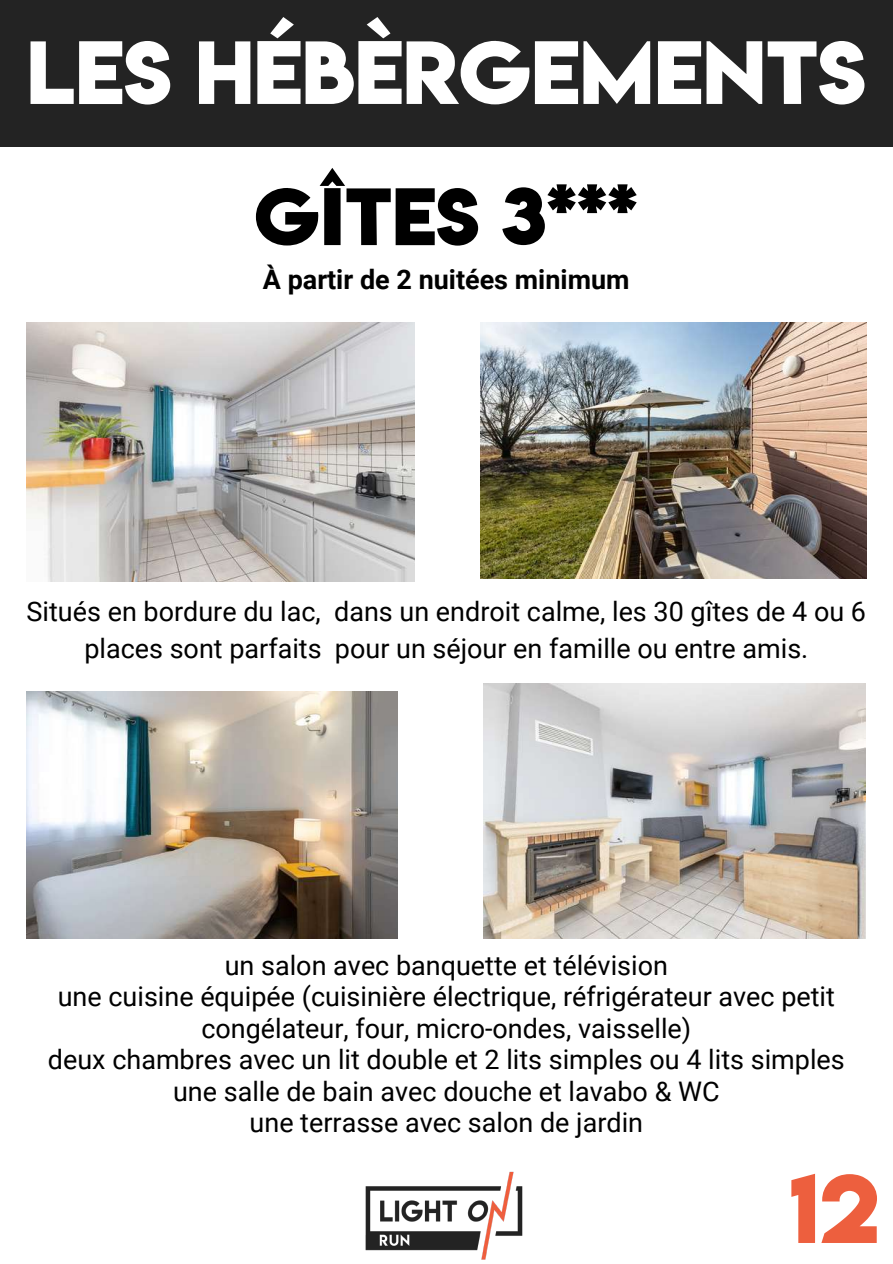
<style>
.page{position:relative;width:893px;height:1264px;background:#fff}
.page>*{position:absolute;margin:0;border:0;box-sizing:border-box;transform-origin:0 0}
.t1{font:86.85px "Lemon Milkbold";color:#ed5f3e}
.t2{font:79.5px "Lemon Milkbold";color:#fff}
.t3{font:72px "Lemon Milkbold";color:#000}
.t4{font:27px/31.5px "Roboto";color:#000;text-align:center}
.t5{font:700 27px "Roboto";color:#000}
</style>
<div class="page">
<div style="left:0;top:0;width:892px;height:147px;background:#232323"></div>
<img style="left:27px;top:691px;width:371px;height:247px">
<img style="left:27px;top:322px;width:387px;height:259px">
<img style="left:483px;top:683px;width:382px;height:255px">
<img style="left:481px;top:322px;width:385px;height:257px">
<img style="left:365px;top:1171px;width:158px;height:89px">
<h2 class="t2" style="left:27px;top:16px;width:840px">LES HÉBÈRGEMENTS</h2>
<h3 class="t3" style="left:254px;top:165px;width:384px">GÎTES 3***</h3>
<p class="t5" style="left:263px;top:264px;width:368px">À partir de 2 nuitées minimum</p>
<p class="t4" style="left:27px;top:593px;width:840px;line-height:37px">Situés en bordure du lac, dans un endroit calme, les 30 gîtes de 4 ou 6 places sont parfaits pour un séjour en famille ou entre amis.</p>
<p class="t4" style="left:48px;top:949px;width:798px">un salon avec banquette et télévision<br>une cuisine équipée (cuisinière électrique, réfrigérateur avec petit congélateur, four, micro-ondes, vaisselle)<br>deux chambres avec un lit double et 2 lits simples ou 4 lits simples une salle de bain avec douche et lavabo &amp; WC<br>une terrasse avec salon de jardin</p>
<h1 class="t1" style="left:789px;top:1146px;width:91px">12</h1>
</div>
